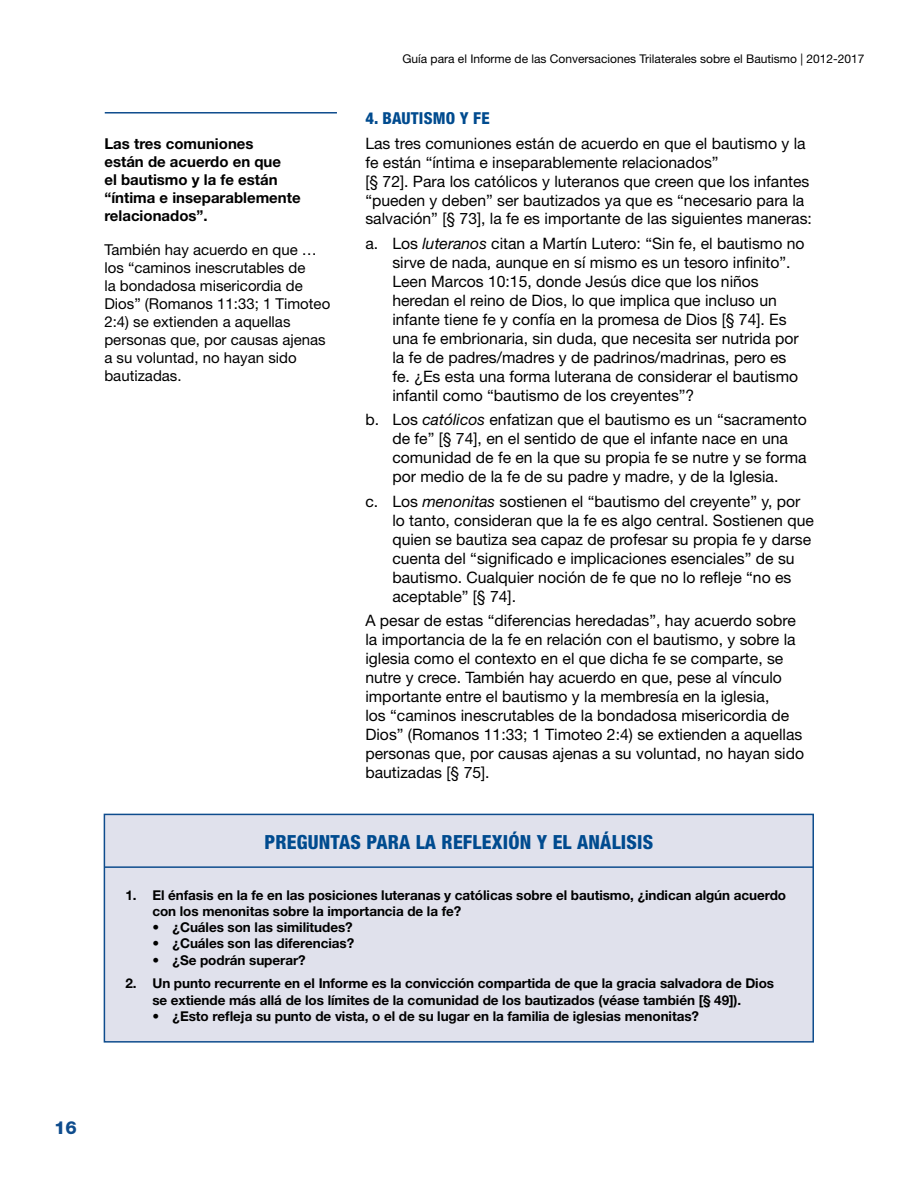
<style>
.page{position:relative;width:918px;height:1188px;background:#fff}
.page>*{position:absolute;margin:0;border:0;box-sizing:border-box;transform-origin:0 0}
.t1{font:800 condensed 19.5px "Helvetica Neue LT Std";letter-spacing:.01em;color:#004b8f}
.t2{font:800 18px "Helvetica Neue LT Std";color:#0e4c8d}
.t3{font:800 condensed 16.5px "Helvetica Neue LT Std";letter-spacing:.01em;color:#004b8f}
.t4{font:15.75px/18.9px "Helvetica Neue LT Std";color:#000}
.t5{font:15px/18px "Helvetica Neue LT Std";color:#000}
.t6{font:700 15px/18px "Helvetica Neue LT Std";color:#000}
.t7{font:700 13.5px/16.2px "Helvetica Neue LT Std";letter-spacing:-.005em;color:#000}
.t8{font:12px "Helvetica Neue LT Std";color:#000}
.s1{font-style:italic}
</style>
<div class="page">
<div style="left:104px;top:814px;width:709px;height:228px;background:#e0e1ec"></div>
<div style="left:104px;top:814px;width:710px;height:229px;border:2px solid #0e4c8d"></div>
<hr style="left:105px;top:866px;width:708px;height:2px;background:#0e4c8d">
<hr style="left:105px;top:112px;width:232px;height:2px;background:#0e4c8d">
<p class="t6" style="left:104px;top:134px;width:198px">Las tres comuniones<br>están de acuerdo en que<br>el bautismo y la fe están “íntima e inseparablemente relacionados”.</p>
<p class="t5" style="left:104px;top:240px;width:227px">También hay acuerdo en que … los “caminos inescrutables de<br>la bondadosa misericordia de<br>Dios” (Romanos 11:33; 1 Timoteo<br>2:4) se extienden a aquellas personas que, por causas ajenas a su voluntad, no hayan sido bautizadas.</p>
<p class="t8" style="left:402px;top:51px;width:464px">Guía para el Informe de las Conversaciones Trilaterales sobre el Bautismo | 2012-2017</p>
<p class="t3" style="left:365px;top:108px;width:126px">4. BAUTISMO Y FE</p>
<p class="t4" style="left:365px;top:134px;width:448px">Las tres comuniones están de acuerdo en que el bautismo y la fe están “íntima e inseparablemente relacionados”<br>[§ 72]. Para los católicos y luteranos que creen que los infantes “pueden y deben” ser bautizados ya que es “necesario para la salvación” [§ 73], la fe es importante de las siguientes maneras:</p>
<p class="t4" style="left:392px;top:234px;width:414px;text-indent:-27px">a. Los <span class="s1">luteranos</span> citan a Martín Lutero: “Sin fe, el bautismo no sirve de nada, aunque en sí mismo es un tesoro infinito”.<br>Leen Marcos 10:15, donde Jesús dice que los niños heredan el reino de Dios, lo que implica que incluso un infante tiene fe y confía en la promesa de Dios [§ 74]. Es una fe embrionaria, sin duda, que necesita ser nutrida por la fe de padres/madres y de padrinos/madrinas, pero es fe. ¿Es esta una forma luterana de considerar el bautismo infantil como “bautismo de los creyentes”?</p>
<p class="t4" style="left:392px;top:410px;width:416px;text-indent:-27px">b. Los <span class="s1">católicos</span> enfatizan que el bautismo es un “sacramento de fe” [§ 74], en el sentido de que el infante nace en una comunidad de fe en la que su propia fe se nutre y se forma por medio de la fe de su padre y madre, y de la Iglesia.</p>
<p class="t4" style="left:392px;top:492px;width:423px;text-indent:-27px">c. Los <span class="s1">menonitas</span> sostienen el “bautismo del creyente” y, por lo tanto, consideran que la fe es algo central. Sostienen que quien se bautiza sea capaz de profesar su propia fe y darse cuenta del “significado e implicaciones esenciales” de su bautismo. Cualquier noción de fe que no lo refleje “no es aceptable” [§ 74].</p>
<p class="t4" style="left:365px;top:611px;width:440px">A pesar de estas “diferencias heredadas”, hay acuerdo sobre la importancia de la fe en relación con el bautismo, y sobre la iglesia como el contexto en el que dicha fe se comparte, se nutre y crece. También hay acuerdo en que, pese al vínculo importante entre el bautismo y la membresía en la iglesia,<br>los “caminos inescrutables de la bondadosa misericordia de Dios” (Romanos 11:33; 1 Timoteo 2:4) se extienden a aquellas personas que, por causas ajenas a su voluntad, no hayan sido bautizadas [§ 75].</p>
<p class="t1" style="left:264px;top:830px;width:390px">PREGUNTAS PARA LA REFLEXIÓN Y EL ANÁLISIS</p>
<p class="t7" style="left:152px;top:887px;width:635px;text-indent:-27px">1. El énfasis en la fe en las posiciones luteranas y católicas sobre el bautismo, ¿indican algún acuerdo con los menonitas sobre la importancia de la fe?</p>
<p class="t7" style="left:152px;top:919px;width:202px">• ¿Cuáles son las similitudes?</p>
<p class="t7" style="left:152px;top:935px;width:203px">• ¿Cuáles son las diferencias?</p>
<p class="t7" style="left:152px;top:951px;width:155px">• ¿Se podrán superar?</p>
<p class="t7" style="left:125px;top:975px;width:650px;text-align:center">2. Un punto recurrente en el Informe es la convicción compartida de que la gracia salvadora de Dios se extiende más allá de los límites de la comunidad de los bautizados (véase también [§ 49]).</p>
<p class="t7" style="left:152px;top:1008px;width:548px">• ¿Esto refleja su punto de vista, o el de su lugar en la familia de iglesias menonitas?</p>
<p class="t2" style="left:54px;top:1117px;width:24px">16</p>
</div>
